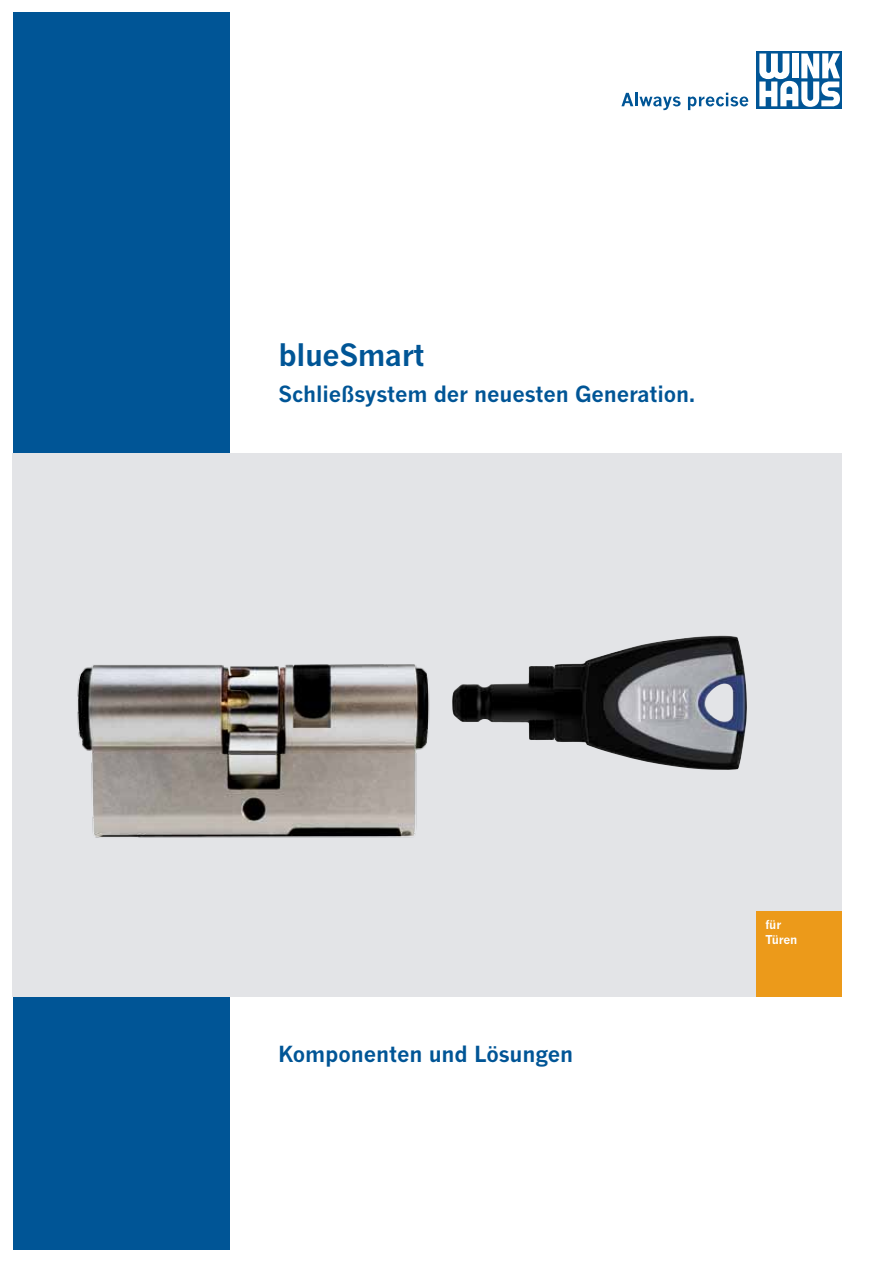
<style>
.page{position:relative;width:893px;height:1263px;background:#fff}
.page>*{position:absolute;margin:0;border:0;box-sizing:border-box;transform-origin:0 0}
.t1{font:700 30px "News Gothic MT Pro";letter-spacing:-.015em;color:#005596}
.t2{font:700 21.75px "News Gothic MT Pro";letter-spacing:-.005em;color:#005596}
.t3{font:700 12px/14.2px "News Gothic MT Pro";letter-spacing:-.01em;color:#fff}
</style>
<div class="page">
<div style="left:13px;top:13px;width:217px;height:1237px;background:#005596"></div>
<div style="left:757px;top:51px;width:85px;height:58px;background:#005596"></div>
<svg style="left:759px;top:53px;width:81px;height:54px"></svg>
<svg style="left:621px;top:93px;width:60px;height:17px"></svg>
<svg style="left:688px;top:93px;width:60px;height:17px"></svg>
<div style="left:13px;top:453px;width:829px;height:544px;background:#e3e4e7"></div>
<img style="left:77px;top:664px;width:353px;height:174px">
<img style="left:452px;top:636px;width:295px;height:134px">
<div style="left:757px;top:912px;width:85px;height:85px;background:#ec9a1a"></div>
<h1 class="t1" style="left:279px;top:336px;width:147px">blueSmart</h1>
<p class="t2" style="left:279px;top:380px;width:418px">Schließsystem der neuesten Generation.</p>
<p class="t2" style="left:278px;top:1040px;width:296px">Komponenten und Lösungen</p>
<p class="t3" style="left:765px;top:918px;width:33px">für<br>Türen</p>
</div>
